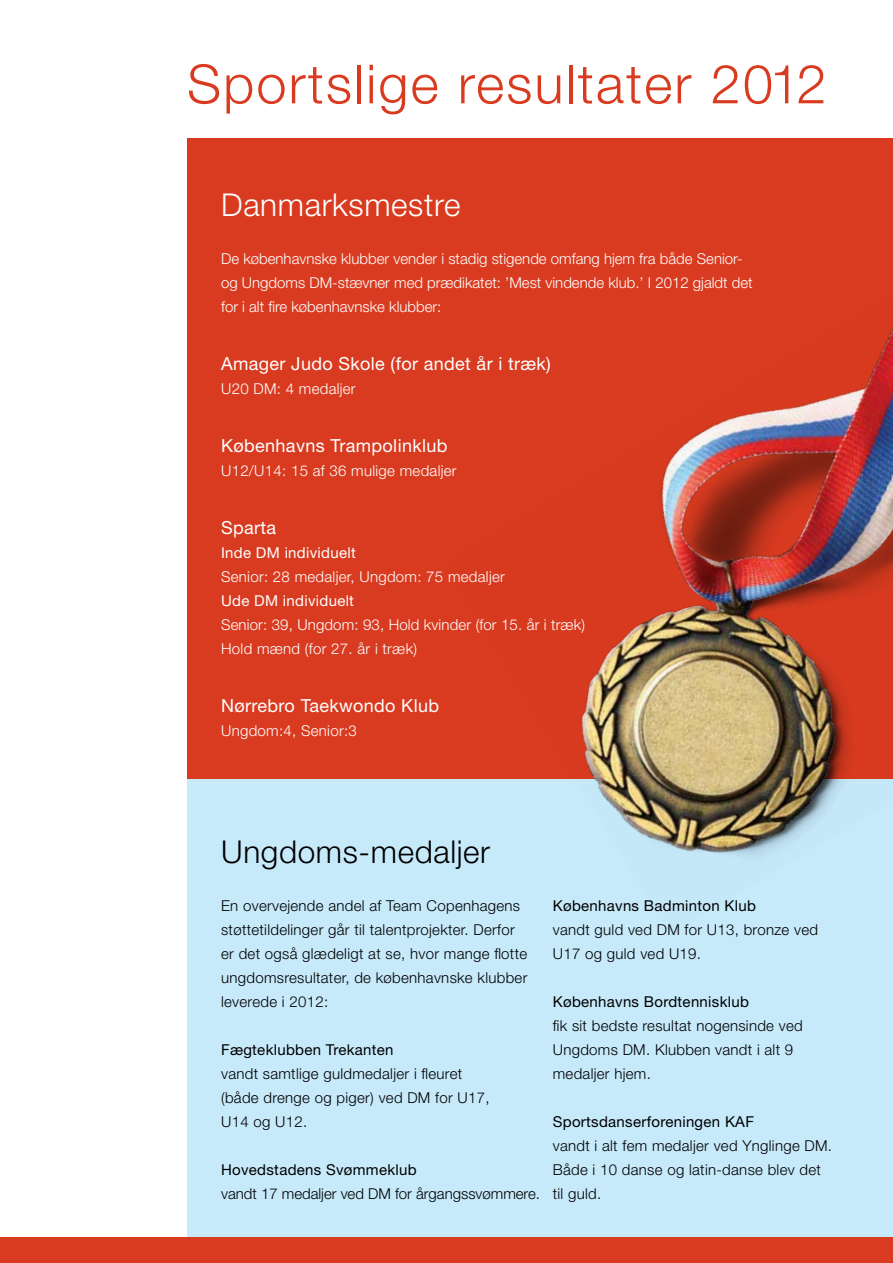
<style>
.page{position:relative;width:893px;height:1263px;background:#fff}
.page>*{position:absolute;margin:0;border:0;box-sizing:border-box;transform-origin:0 0}
.t1{font:300 54px "Helvetica Neue LT Std";letter-spacing:.04em;color:#d93b20}
.t2{font:300 31.5px "Helvetica Neue LT Std";letter-spacing:.02em;color:#000}
.t3{font:300 31.5px "Helvetica Neue LT Std";letter-spacing:.02em;color:#fff}
.t4{font:18px "Helvetica Neue LT Std";letter-spacing:.02em;color:#fff}
.t5{font:300 15px/24px "Helvetica Neue LT Std";letter-spacing:.02em;color:#000}
.t6{font:300 15px/24px "Helvetica Neue LT Std";color:#fff}
.t7{font:15px "Helvetica Neue LT Std";letter-spacing:.02em;color:#000}
.t8{font:300 15px "Helvetica Neue LT Std";letter-spacing:.02em;color:#fff}
.t9{font:300 15px "Helvetica Neue LT Std";color:#000}
.t10{font:15px "Helvetica Neue LT Std";letter-spacing:.02em;color:#fff}
</style>
<div class="page">
<div style="left:187px;top:695px;width:706px;height:542px;background:#c7eafb"></div>
<div style="left:187px;top:139px;width:706px;height:640px;background:#d93b20"></div>
<img style="left:581px;top:327px;width:312px;height:531px">
<div style="left:0;top:1237px;width:893px;height:26px;background:#d93b20"></div>
<h1 class="t1" style="left:187px;top:51px;width:641px">Sportslige resultater 2012</h1>
<h2 class="t3" style="left:221px;top:186px;width:241px">Danmarksmestre</h2>
<p class="t6" style="left:221px;top:247px;width:533px">De københavnske klubber vender i stadig stigende omfang hjem fra både Senior&shy;og Ungdoms DM-stævner med prædikatet: ’Mest vindende klub.’ I 2012 gjaldt det for i alt fire københavnske klubber:</p>
<p class="t4" style="left:221px;top:353px;width:331px">Amager Judo Skole (for andet år i træk)</p>
<p class="t8" style="left:221px;top:380px;width:136px">U20 DM: 4 medaljer</p>
<p class="t4" style="left:221px;top:435px;width:228px">Københavns Trampolinklub</p>
<p class="t8" style="left:221px;top:462px;width:237px">U12/U14: 15 af 36 mulige medaljer</p>
<p class="t4" style="left:221px;top:517px;width:57px">Sparta</p>
<p class="t10" style="left:221px;top:544px;width:136px">Inde DM individuelt</p>
<p class="t8" style="left:221px;top:568px;width:285px">Senior: 28 medaljer, Ungdom: 75 medaljer</p>
<p class="t10" style="left:221px;top:592px;width:134px">Ude DM individuelt</p>
<p class="t6" style="left:221px;top:613px;width:365px">Senior: 39, Ungdom: 93, Hold kvinder (for 15. år i træk)<br>Hold mænd (for 27. år i træk)</p>
<p class="t4" style="left:221px;top:695px;width:219px">Nørrebro Taekwondo Klub</p>
<p class="t8" style="left:221px;top:722px;width:137px">Ungdom:4, Senior:3</p>
<h2 class="t2" style="left:221px;top:832px;width:271px">Ungdoms-medaljer</h2>
<p class="t5" style="left:221px;top:893px;width:308px">En overvejende andel af Team Copenhagens støttetildelinger går til talentprojekter. Derfor er det også glædeligt at se, hvor mange flotte ungdomsresultater, de københavnske klubber leverede i 2012:</p>
<p class="t7" style="left:221px;top:1040px;width:174px">Fægteklubben Trekanten</p>
<p class="t5" style="left:221px;top:1061px;width:270px">vandt samtlige guldmedaljer i fleuret (både drenge og piger) ved DM for U17,<br>U14 og U12.</p>
<p class="t7" style="left:221px;top:1160px;width:197px">Hovedstadens Svømmeklub</p>
<p class="t9" style="left:221px;top:1184px;width:320px">vandt 17 medaljer ved DM for årgangssvømmere.</p>
<p class="t7" style="left:553px;top:896px;width:205px">Københavns Badminton Klub</p>
<p class="t5" style="left:553px;top:917px;width:267px">vandt guld ved DM for U13, bronze ved<br>U17 og guld ved U19.</p>
<p class="t7" style="left:553px;top:992px;width:198px">Københavns Bordtennisklub</p>
<p class="t5" style="left:553px;top:1013px;width:251px">fik sit bedste resultat nogensinde ved<br>Ungdoms DM. Klubben vandt i alt 9 medaljer hjem.</p>
<p class="t7" style="left:553px;top:1112px;width:203px">Sportsdanserforeningen KAF</p>
<p class="t5" style="left:553px;top:1133px;width:281px">vandt i alt fem medaljer ved Ynglinge DM.<br>Både i 10 danse og latin-danse blev det til guld.</p>
</div>
